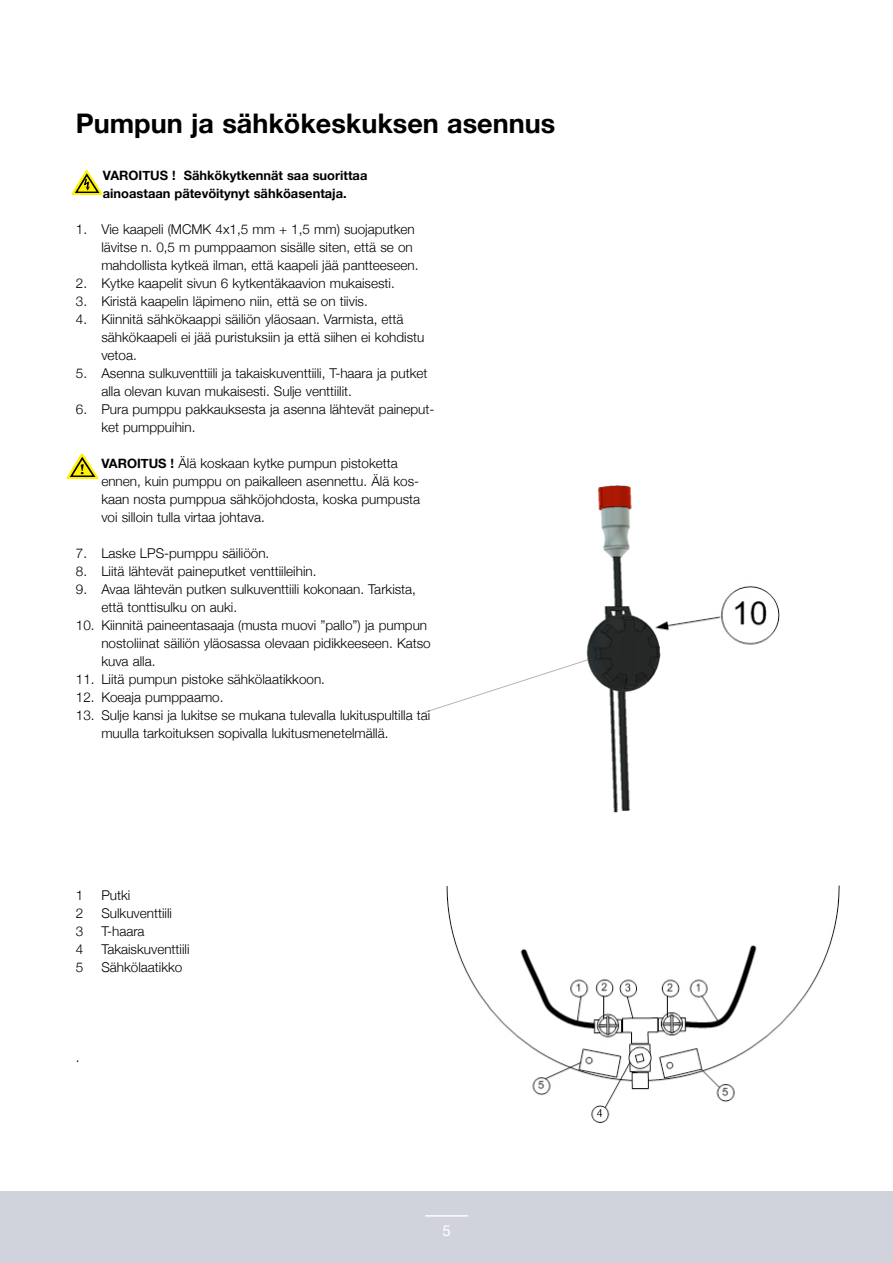
<style>
.page{position:relative;width:893px;height:1263px;background:#fff}
.page>*{position:absolute;margin:0;border:0;box-sizing:border-box;transform-origin:0 0}
.t1{font:700 27px "Helvetica Neue";color:#000}
.t2{font:15px "Helvetica Neue";color:#fff}
.t3{font:700 14.25px "Palatino";color:#000;scale:1.26 1}
.t4{font:300 13.5px/18px "Helvetica Neue";color:#000}
.t5{font:700 12.9px/18px "Helvetica Neue";color:#000}
.s1{font-weight:700;font-size:12.9px}
</style>
<div class="page">
<div style="left:0;top:1191px;width:893px;height:72px;background:#d0d2dc"></div>
<hr style="left:425px;top:1215px;width:43px;height:1px;background:#fff">
<svg style="left:71px;top:170px;width:32px;height:25px"></svg>
<img style="left:586px;top:485px;width:193px;height:328px">
<svg style="left:422px;top:659px;width:167px;height:55px"></svg>
<img style="left:446px;top:885px;width:393px;height:237px">
<svg style="left:66px;top:453px;width:33px;height:26px"></svg>
<h1 class="t1" style="left:76px;top:102px;width:481px">Pumpun ja sähkökeskuksen asennus</h1>
<p class="t5" style="left:103px;top:167px;width:266px">VAROITUS ! Sähkökytkennät saa suorittaa ainoastaan pätevöitynyt sähköasentaja.</p>
<p class="t4" style="left:101px;top:219px;width:319px;text-indent:-26px">1. Vie kaapeli (MCMK 4x1,5 mm + 1,5 mm) suojaputken lävitse n. 0,5 m pumppaamon sisälle siten, että se on mahdollista kytkeä ilman, että kaapeli jää pantteeseen.</p>
<p class="t4" style="left:76px;top:273px;width:320px">2. Kytke kaapelit sivun 6 kytkentäkaavion mukaisesti.</p>
<p class="t4" style="left:76px;top:291px;width:293px">3. Kiristä kaapelin läpimeno niin, että se on tiivis.</p>
<p class="t4" style="left:101px;top:309px;width:325px;text-indent:-26px">4. Kiinnitä sähkökaappi säiliön yläosaan. Varmista, että sähkökaapeli ei jää puristuksiin ja että siihen ei kohdistu vetoa.</p>
<p class="t4" style="left:101px;top:363px;width:328px;text-indent:-26px">5. Asenna sulkuventtiili ja takaiskuventtiili, T-haara ja putket alla olevan kuvan mukaisesti. Sulje venttiilit.</p>
<p class="t4" style="left:101px;top:399px;width:335px;text-indent:-26px">6. Pura pumppu pakkauksesta ja asenna lähtevät paineput&shy;ket pumppuihin.</p>
<p class="t4" style="left:101px;top:453px;width:320px"><span class="s1">VAROITUS !</span> Älä koskaan kytke pumpun pistoketta ennen, kuin pumppu on paikalleen asennettu. Älä kos&shy;kaan nosta pumppua sähköjohdosta, koska pumpusta voi silloin tulla virtaa johtava.</p>
<p class="t4" style="left:76px;top:543px;width:195px">7. Laske LPS-pumppu säiliöön.</p>
<p class="t4" style="left:76px;top:561px;width:242px">8. Liitä lähtevät paineputket venttiileihin.</p>
<p class="t4" style="left:101px;top:579px;width:316px;text-indent:-26px">9. Avaa lähtevän putken sulkuventtiili kokonaan. Tarkista, että tonttisulku on auki.</p>
<p class="t4" style="left:101px;top:615px;width:331px;text-indent:-26px">10. Kiinnitä paineentasaaja (musta muovi ”pallo”) ja pumpun nostoliinat säiliön yläosassa olevaan pidikkeeseen. Katso kuva alla.</p>
<p class="t4" style="left:76px;top:669px;width:251px">11. Liitä pumpun pistoke sähkölaatikkoon.</p>
<p class="t4" style="left:76px;top:687px;width:149px">12. Koeaja pumppaamo.</p>
<p class="t4" style="left:101px;top:705px;width:331px;text-indent:-26px">13. Sulje kansi ja lukitse se mukana tulevalla lukituspultilla tai muulla tarkoituksen sopivalla lukitusmenetelmällä.</p>
<p class="t3" style="left:80px;top:457px;width:5px">!</p>
<p class="t4" style="left:76px;top:885px;width:9px">1</p>
<p class="t4" style="left:101px;top:885px;width:30px">Putki</p>
<p class="t4" style="left:76px;top:903px;width:9px">2</p>
<p class="t4" style="left:101px;top:903px;width:72px">Sulkuventtiili</p>
<p class="t4" style="left:76px;top:921px;width:9px">3</p>
<p class="t4" style="left:101px;top:921px;width:45px">T-haara</p>
<p class="t4" style="left:76px;top:939px;width:9px">4</p>
<p class="t4" style="left:101px;top:939px;width:90px">Takaiskuventtiili</p>
<p class="t4" style="left:76px;top:957px;width:9px">5</p>
<p class="t4" style="left:101px;top:957px;width:83px">Sähkölaatikko</p>
<p class="t4" style="left:76px;top:1047px;width:5px">.</p>
<p class="t2" style="left:443px;top:1219px;width:10px">5</p>
</div>
